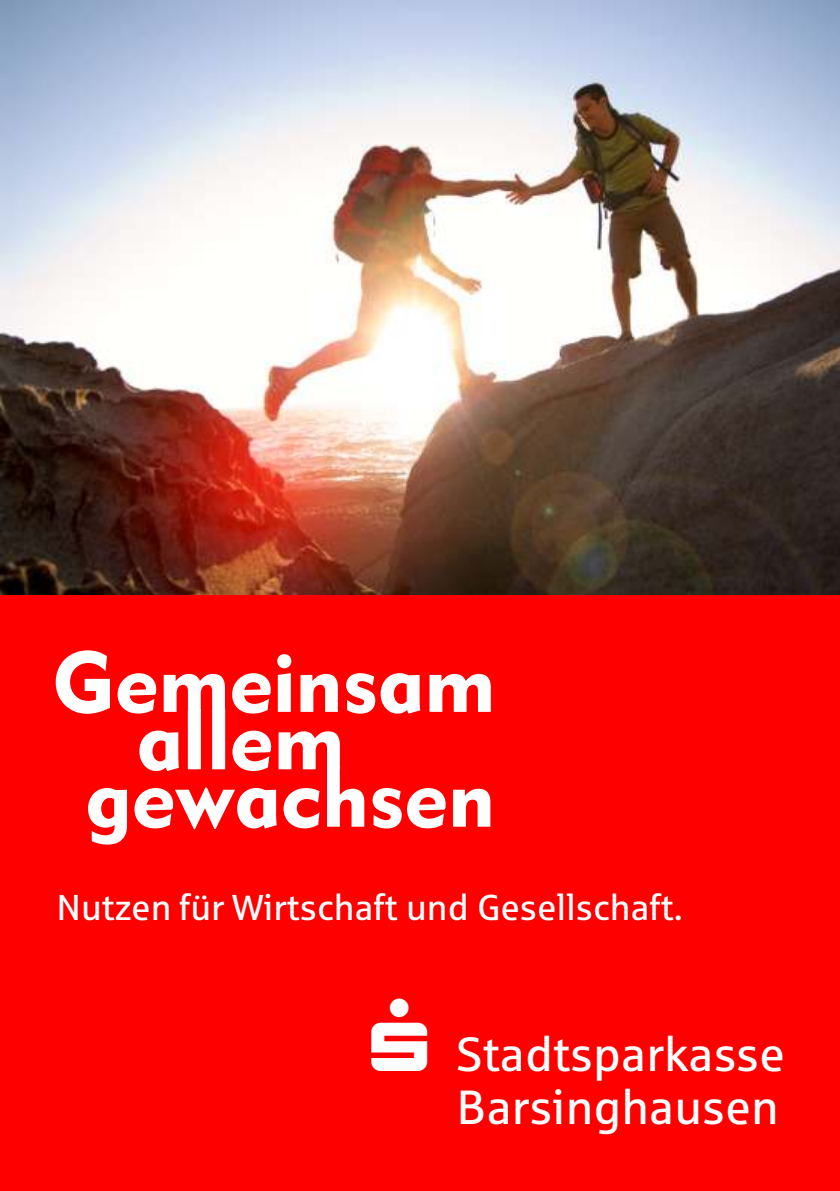
<style>
.page{position:relative;width:840px;height:1191px;background:#fff}
.page>*{position:absolute;margin:0;border:0;box-sizing:border-box;transform-origin:0 0}
.t1{font:84px "Geometric 415 BT Black A";color:#fefefe}
.t2{font:48px/52.6px "Sparkasse Rg";color:#fefefe;text-align:right}
.t3{font:36px "Sparkasse Rg";color:#fefefe}
</style>
<div class="page">
<img style="left:0;top:0;width:839px;height:595px">
<div style="left:0;top:595px;width:839px;height:596px;background:#f00"></div>
<h1 class="t1" style="left:53px;top:648px;width:444px">Gemeinsam</h1>
<h1 class="t1" style="left:136px;top:705px;width:209px">allem</h1>
<h1 class="t1" style="left:85px;top:763px;width:410px">gewachsen</h1>
<p class="t3" style="left:56px;top:893px;width:627px">Nutzen für Wirtschaft und Gesellschaft.</p>
<h2 class="t2" style="left:371px;top:1031px;width:415px">▲ Stadtsparkasse<br>Barsinghausen</h2>
</div>
